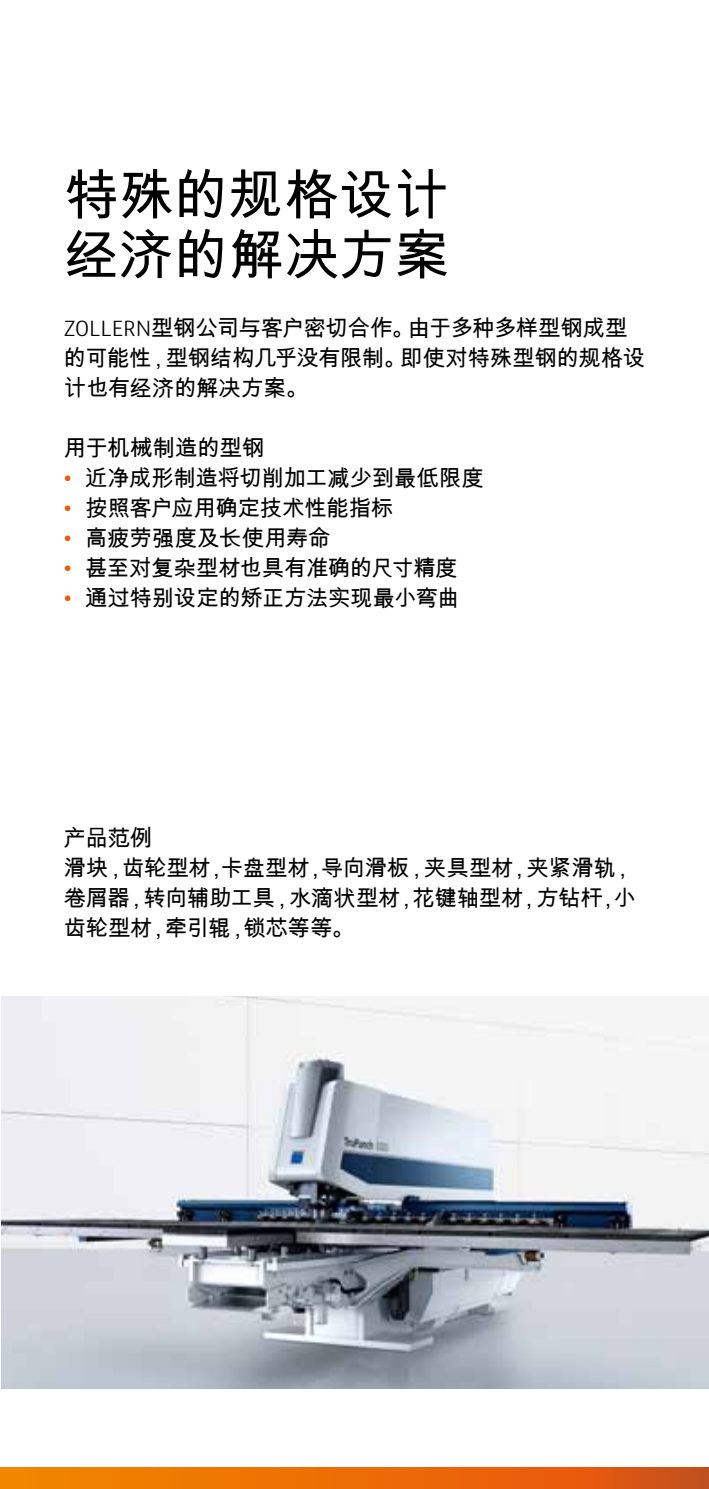
<style>
.page{position:relative;width:709px;height:1489px;background:#fff}
.page>*{position:absolute;margin:0;border:0;box-sizing:border-box;transform-origin:0 0}
.t1{font:55px/60px "Arial Unicode MS";color:#000}
.t2{font:22.75px "Arial Unicode MS";letter-spacing:-.02em;color:#000}
.t3{font:22.5px/30px "Arial Unicode MS";letter-spacing:-.02em;color:#000}
.t4{font:22.5px "Arial Unicode MS";color:#000}
.s1{font-family:"FS Matthew";font-weight:300}
.s2{color:#ea5a0c}
</style>
<div class="page">
<img style="left:2px;top:996px;width:707px;height:392px">
<svg style="left:0;top:1467px;width:709px;height:21px;background:#e86c07"></svg>
<h1 class="t1" style="left:64px;top:164px;width:386px">特殊的规格设计经济的解决方案</h1>
<p class="t3" style="left:64px;top:312px;width:583px"><span class="s1">ZOLLERN</span>型钢公司与客户密切合作。由于多种多样型钢成型的可能性，型钢结构几乎没有限制。即使对特殊型钢的规格设计也有经济的解决方案。</p>
<p class="t2" style="left:64px;top:431px;width:202px">用于机械制造的型钢</p>
<p class="t3" style="left:64px;top:462px;width:421px"><span class="s2">•</span> 近净成形制造将切削加工减少到最低限度</p>
<p class="t3" style="left:64px;top:492px;width:331px"><span class="s2">•</span> 按照客户应用确定技术性能指标</p>
<p class="t4" style="left:64px;top:522px;width:268px"><span class="s2">•</span> 高疲劳强度及长使用寿命</p>
<p class="t3" style="left:64px;top:552px;width:395px"><span class="s2">•</span> 甚至对复杂型材也具有准确的尺寸精度</p>
<p class="t3" style="left:64px;top:582px;width:397px"><span class="s2">•</span> 通过特别设定的矫正方法实现最小弯曲</p>
<p class="t2" style="left:64px;top:821px;width:90px">产品范例</p>
<p class="t3" style="left:64px;top:852px;width:573px;text-align:justify">滑块，齿轮型材，卡盘型材，导向滑板，夹具型材，夹紧滑轨，卷屑器，转向辅助工具，水滴状型材，花键轴型材，方钻杆，小齿轮型材，牵引辊，锁芯等等。</p>
</div>
